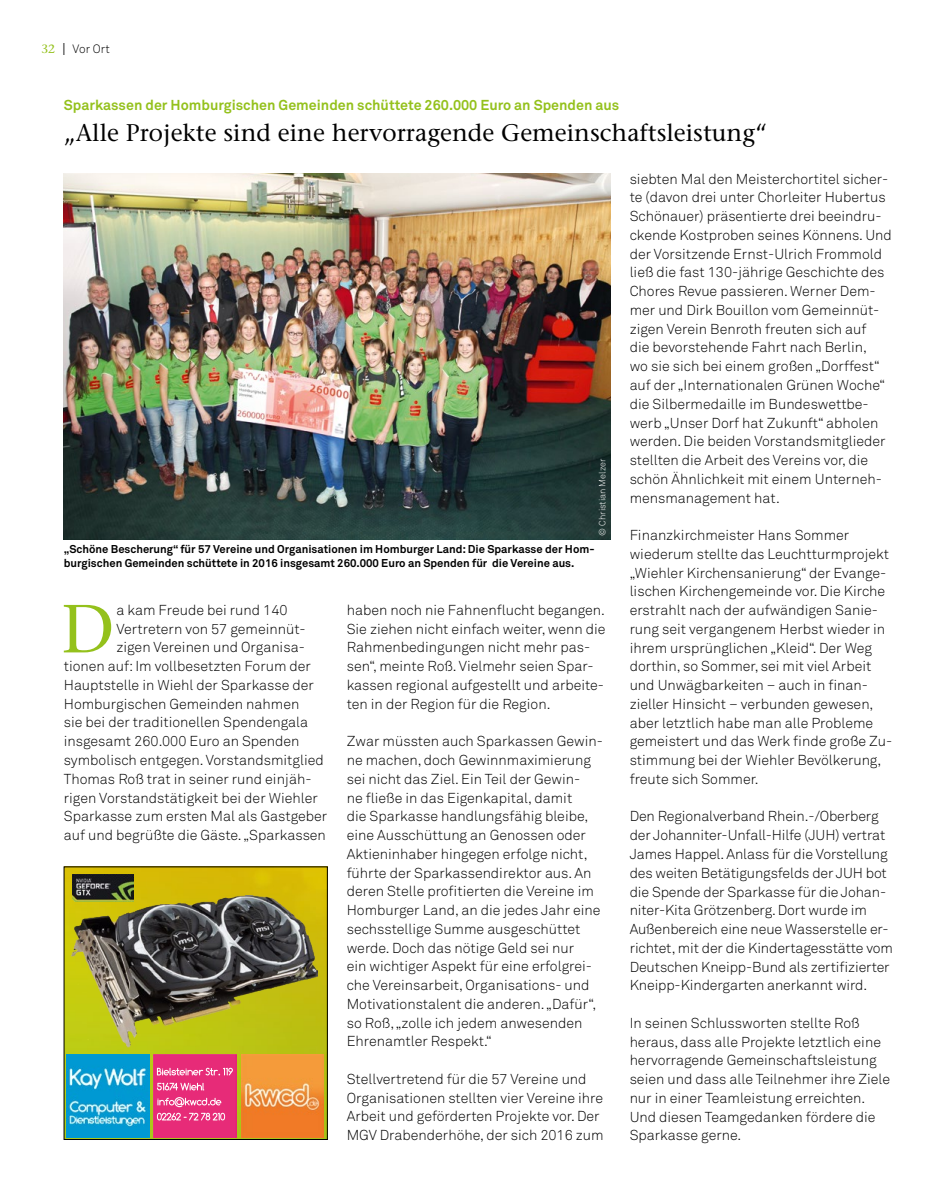
<style>
.page{position:relative;width:936px;height:1191px;background:#fff}
.page>*{position:absolute;margin:0;border:0;box-sizing:border-box;transform-origin:0 0}
.t1{font:67.8px "Stone Serif";color:#94c11c}
.t2{font:24px "Stone Serif";color:#000}
.t3{font:300 14.25px/18.8px "Akkurat";color:#000}
.t4{font:700 14.25px "Akkurat";color:#94c11c}
.t5{font:300 12px "Akkurat";color:#000}
.t6{font:700 11.25px/13.5px "Akkurat";color:#000}
.t7{font:300 9px "Akkurat";color:#fff}
.s1{font-family:"Stone Serif";font-weight:400;color:#94c11c}
.s2{font-family:"Stone Serif";font-weight:400}
</style>
<div class="page">
<img style="left:64px;top:173px;width:546px;height:367px">
<img style="left:66px;top:868px;width:259px;height:269px">
<img style="left:72px;top:874px;width:62px;height:21px">
<img style="left:71px;top:895px;width:246px;height:177px">
<img style="left:241px;top:1054px;width:83px;height:83px">
<img style="left:67px;top:1054px;width:83px;height:83px">
<div style="left:154px;top:1054px;width:83px;height:83px;background:#e72b78"></div>
<svg style="left:157px;top:1067px;width:76px;height:8px"></svg>
<svg style="left:157px;top:1082px;width:47px;height:8px"></svg>
<svg style="left:157px;top:1097px;width:68px;height:23px;background:#ec5e98"></svg>
<p class="t5" style="left:41px;top:41px;width:70px"><span class="s1">32</span> <span class="s2">|</span> Vor Ort</p>
<p class="t4" style="left:64px;top:96px;width:557px">Sparkassen der Homburgischen Gemeinden schüttete 260.000 Euro an Spenden aus</p>
<h2 class="t2" style="left:64px;top:118px;width:705px">„Alle Projekte sind eine hervorragende Gemeinschaftsleistung“</h2>
<p class="t7" style="left:596px;top:535px;width:78px;rotate:-90deg">© Christian Melzer</p>
<p class="t6" style="left:64px;top:542px;width:532px">„Schöne Bescherung“ für 57 Vereine und Organisationen im Homburger Land: Die Sparkasse der Hom&shy;burgischen Gemeinden schüttete in 2016 insgesamt 260.000 Euro an Spenden für die Vereine aus.</p>
<h1 class="t1" style="left:61px;top:588px;width:55px">D</h1>
<p class="t3" style="left:116px;top:600px;width:172px">a kam Freude bei rund 140</p>
<p class="t3" style="left:116px;top:619px;width:191px">Vertretern von 57 gemeinnüt-</p>
<p class="t3" style="left:116px;top:638px;width:190px">zigen Vereinen und Organisa-</p>
<p class="t3" style="left:64px;top:656px;width:249px">tionen auf: Im vollbesetzten Forum der</p>
<p class="t3" style="left:64px;top:675px;width:252px">Hauptstelle in Wiehl der Sparkasse der</p>
<p class="t3" style="left:64px;top:694px;width:237px">Homburgischen Gemeinden nahmen</p>
<p class="t3" style="left:64px;top:713px;width:246px">sie bei der traditionellen Spendengala</p>
<p class="t3" style="left:64px;top:731px;width:237px">insgesamt 260.000 Euro an Spenden</p>
<p class="t3" style="left:64px;top:750px;width:261px">symbolisch entgegen. Vorstandsmitglied</p>
<p class="t3" style="left:64px;top:769px;width:249px">Thomas Roß trat in seiner rund einjäh-</p>
<p class="t3" style="left:64px;top:788px;width:255px">rigen Vorstandstätigkeit bei der Wiehler</p>
<p class="t3" style="left:64px;top:806px;width:265px">Sparkasse zum ersten Mal als Gastgeber</p>
<p class="t3" style="left:64px;top:825px;width:263px">auf und begrüßte die Gäste. „Sparkassen</p>
<p class="t3" style="left:347px;top:600px;width:260px">haben noch nie Fahnenflucht begangen.<br>Sie ziehen nicht einfach weiter, wenn die Rahmenbedingungen nicht mehr pas&shy;sen“, meinte Roß. Vielmehr seien Spar&shy;kassen regional aufgestellt und arbeite&shy;ten in der Region für die Region.</p>
<p class="t3" style="left:347px;top:731px;width:258px">Zwar müssten auch Sparkassen Gewin&shy;ne machen, doch Gewinnmaximierung sei nicht das Ziel. Ein Teil der Gewin-<br>ne fließe in das Eigenkapital, damit<br>die Sparkasse handlungsfähig bleibe, eine Ausschüttung an Genossen oder Aktieninhaber hingegen erfolge nicht, führte der Sparkassendirektor aus. An deren Stelle profitierten die Vereine im Homburger Land, an die jedes Jahr eine sechsstellige Summe ausgeschüttet werde. Doch das nötige Geld sei nur<br>ein wichtiger Aspekt für eine erfolgrei&shy;che Vereinsarbeit, Organisations- und Motivationstalent die anderen. „Dafür“, so Roß, „zolle ich jedem anwesenden Ehrenamtler Respekt.“</p>
<p class="t3" style="left:347px;top:1069px;width:258px">Stellvertretend für die 57 Vereine und Organisationen stellten vier Vereine ihre Arbeit und geförderten Projekte vor. Der MGV Drabenderhöhe, der sich 2016 zum</p>
<p class="t3" style="left:629px;top:169px;width:264px">siebten Mal den Meisterchortitel sicher&shy;te (davon drei unter Chorleiter Hubertus Schönauer) präsentierte drei beeindru&shy;ckende Kostproben seines Könnens. Und der Vorsitzende Ernst-Ulrich Frommold ließ die fast 130-jährige Geschichte des Chores Revue passieren. Werner Dem&shy;mer und Dirk Bouillon vom Gemeinnüt&shy;zigen Verein Benroth freuten sich auf<br>die bevorstehende Fahrt nach Berlin,<br>wo sie sich bei einem großen „Dorffest“ auf der „Internationalen Grünen Woche“ die Silbermedaille im Bundeswettbe&shy;werb „Unser Dorf hat Zukunft“ abholen werden. Die beiden Vorstandsmitglieder stellten die Arbeit des Vereins vor, die schön Ähnlichkeit mit einem Unterneh&shy;mensmanagement hat.</p>
<p class="t3" style="left:629px;top:525px;width:264px">Finanzkirchmeister Hans Sommer wiederum stellte das Leuchtturmprojekt „Wiehler Kirchensanierung“ der Evange&shy;lischen Kirchengemeinde vor. Die Kirche erstrahlt nach der aufwändigen Sanie&shy;rung seit vergangenem Herbst wieder in ihrem ursprünglichen „Kleid“. Der Weg dorthin, so Sommer, sei mit viel Arbeit und Unwägbarkeiten – auch in finan&shy;zieller Hinsicht – verbunden gewesen, aber letztlich habe man alle Probleme gemeistert und das Werk finde große Zu&shy;stimmung bei der Wiehler Bevölkerung, freute sich Sommer.</p>
<p class="t3" style="left:629px;top:807px;width:265px">Den Regionalverband Rhein.-/Oberberg der Johanniter-Unfall-Hilfe (JUH) vertrat James Happel. Anlass für die Vorstellung des weiten Betätigungsfelds der JUH bot die Spende der Sparkasse für die Johan&shy;niter-Kita Grötzenberg. Dort wurde im Außenbereich eine neue Wasserstelle er&shy;richtet, mit der die Kindertagesstätte vom Deutschen Kneipp-Bund als zertifizierter Kneipp-Kindergarten anerkannt wird.</p>
<p class="t3" style="left:629px;top:1013px;width:262px">In seinen Schlussworten stellte Roß heraus, dass alle Projekte letztlich eine hervorragende Gemeinschaftsleistung seien und dass alle Teilnehmer ihre Ziele nur in einer Teamleistung erreichten.<br>Und diesen Teamgedanken fördere die Sparkasse gerne.</p>
</div>
